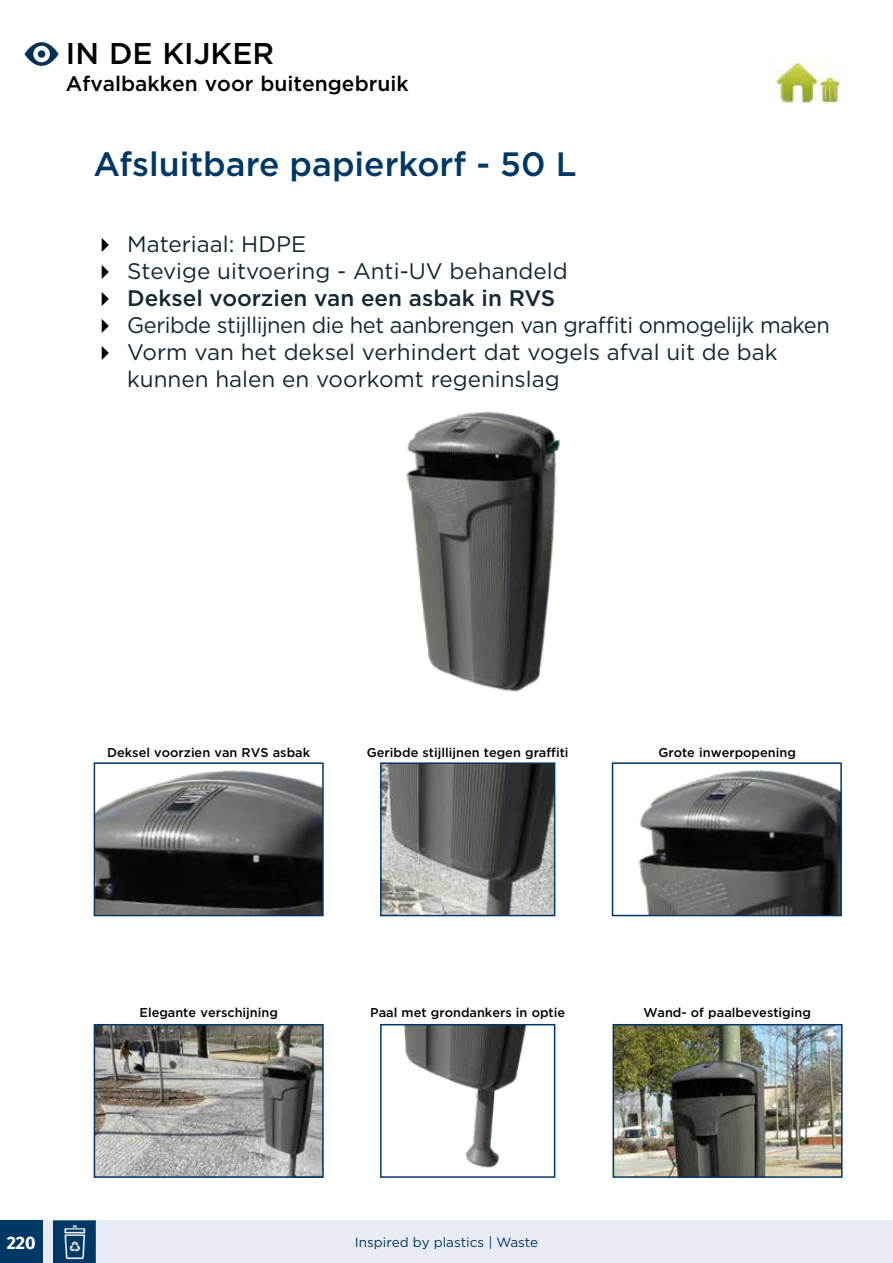
<style>
.page{position:relative;width:893px;height:1263px;background:#fff}
.page>*{position:absolute;margin:0;border:0;box-sizing:border-box;transform-origin:0 0}
.t1{font:43.5px "Modern Pictograms";color:#003056}
.t2{font:500 33.75px "Gotham";color:#003865}
.t3{font:500 30px "Gotham";color:#000}
.t4{font:22.5px/27px "Gotham";color:#132833}
.t5{font:22.5px "Gotham";letter-spacing:-.02em;color:#132833}
.t6{font:500 22.5px "Gotham";color:#132833}
.t7{font:500 21px "Gotham";color:#000}
.t8{font:700 18px "Fira Sans";color:#fff}
.t9{font:13.5px "Gotham";color:#003865}
.t10{font:500 12.75px "Gotham";color:#000}
.s1{color:#000}
</style>
<div class="page">
<div style="left:0;top:1220px;width:893px;height:43px;background:#e8ebf3"></div>
<div style="left:0;top:1220px;width:43px;height:43px;background:#003865"></div>
<svg style="left:53px;top:1220px;width:43px;height:43px;background:#235279"></svg>
<img style="left:404px;top:1027px;width:123px;height:141px">
<div style="left:380px;top:1024px;width:175px;height:154px;border:2px solid #003865"></div>
<img style="left:97px;top:770px;width:224px;height:143px">
<div style="left:94px;top:762px;width:230px;height:154px;border:2px solid #003865"></div>
<img style="left:383px;top:765px;width:169px;height:148px">
<div style="left:380px;top:762px;width:175px;height:154px;border:2px solid #003865"></div>
<img style="left:406px;top:411px;width:154px;height:281px">
<img style="left:775px;top:61px;width:67px;height:44px">
<img style="left:97px;top:1027px;width:224px;height:148px">
<div style="left:94px;top:1024px;width:230px;height:154px;border:2px solid #003865"></div>
<img style="left:638px;top:770px;width:201px;height:143px">
<div style="left:612px;top:762px;width:230px;height:154px;border:2px solid #003865"></div>
<img style="left:615px;top:1027px;width:225px;height:148px">
<div style="left:612px;top:1024px;width:231px;height:154px;border:2px solid #003865"></div>
<h1 class="t1" style="left:22px;top:31px;width:41px">E</h1>
<h3 class="t3" style="left:66px;top:34px;width:210px">IN DE KIJKER</h3>
<h3 class="t7" style="left:66px;top:70px;width:344px">Afvalbakken voor buitengebruik</h3>
<h2 class="t2" style="left:94px;top:142px;width:485px">Afsluitbare papierkorf - 50 L</h2>
<h3 class="t4" style="left:94px;top:230px;width:214px"><span class="s1">✔</span> Materiaal: HDPE</h3>
<h3 class="t4" style="left:94px;top:257px;width:476px"><span class="s1">✔</span> Stevige uitvoering - Anti-UV behandeld</h3>
<h3 class="t6" style="left:94px;top:283px;width:463px"><span class="s1">✔</span> Deksel voorzien van een asbak in RVS</h3>
<h3 class="t5" style="left:94px;top:310px;width:738px"><span class="s1">✔</span> Geribde stijllijnen die het aanbrengen van graffiti onmogelijk maken</h3>
<h3 class="t4" style="left:127px;top:338px;width:652px;text-indent:-34px"><span class="s1">✔</span> Vorm van het deksel verhindert dat vogels afval uit de bak kunnen halen en voorkomt regeninslag</h3>
<p class="t10" style="left:107px;top:744px;width:204px">Deksel voorzien van RVS asbak</p>
<p class="t10" style="left:367px;top:744px;width:203px">Geribde stijllijnen tegen graffiti</p>
<p class="t10" style="left:658px;top:744px;width:139px">Grote inwerpopening</p>
<p class="t10" style="left:139px;top:1004px;width:140px">Elegante verschijning</p>
<p class="t10" style="left:643px;top:1004px;width:169px">Wand- of paalbevestiging</p>
<p class="t10" style="left:370px;top:1004px;width:196px">Paal met grondankers in optie</p>
<h3 class="t8" style="left:7px;top:1227px;width:31px">220</h3>
<p class="t9" style="left:355px;top:1234px;width:185px">Inspired by plastics | Waste</p>
</div>
